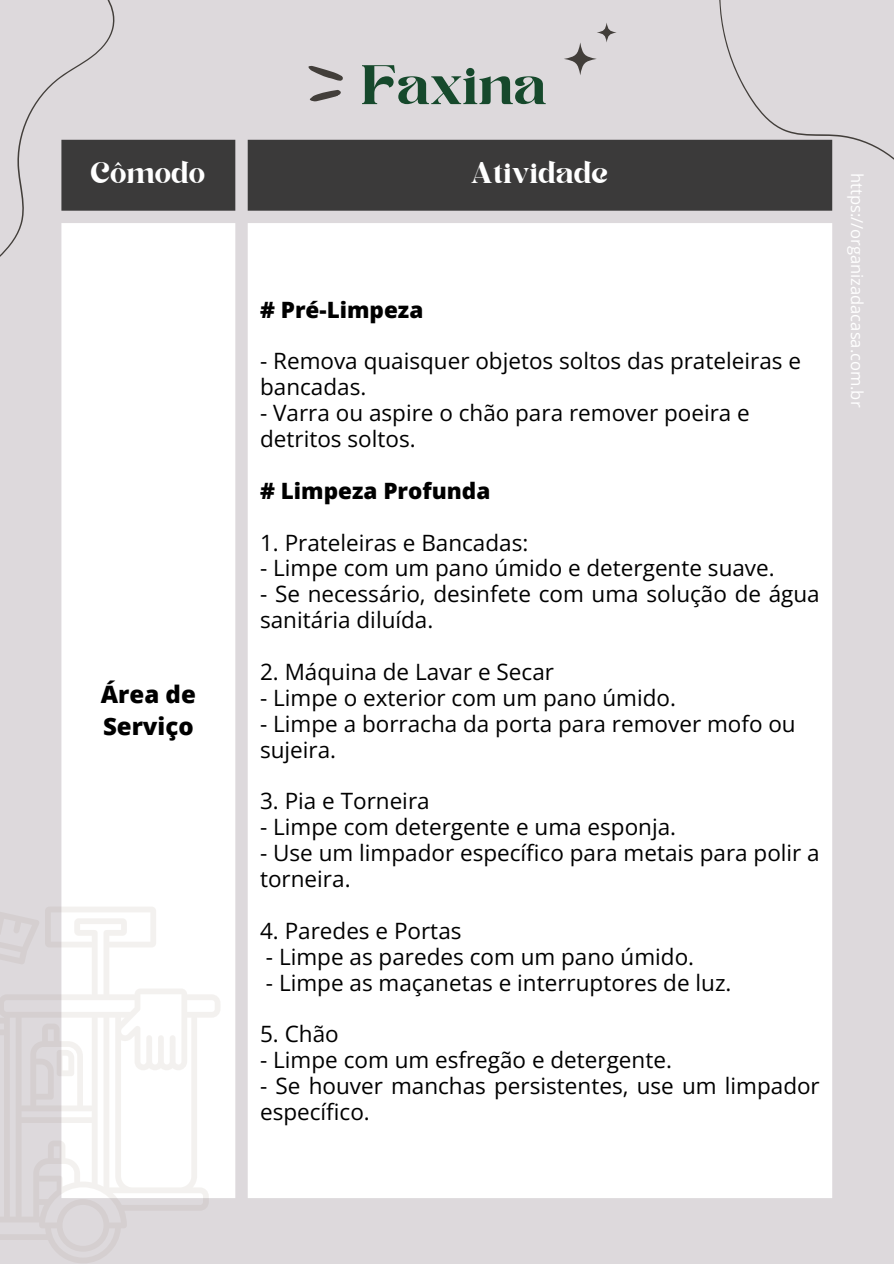
<style>
.page{position:relative;width:894px;height:1264px;background:#fff}
.page>*{position:absolute;margin:0;border:0;box-sizing:border-box;transform-origin:0 0}
.t1{font:55.65px "Kelin Eator";color:#16492c}
.t2{font:30px "Kelin Eator";color:#fff}
.t3{font:800 24px/32.7px "Open Sans";color:#000}
.t4{font:22.5px/25.8px "Open Sans";color:#000}
.t5{font:800 22.5px "Open Sans";color:#000}
.t6{font:16.5px "Open Sans";color:#fff}
</style>
<div class="page">
<div style="left:0;top:0;width:893px;height:1263px;background:#ddd9dc"></div>
<div style="left:194px;top:140px;width:492px;height:71px;background:#3b3a3a"></div>
<div style="left:61px;top:223px;width:771px;height:975px;background:#fff"></div>
<svg style="left:308px;top:65px;width:35px;height:37px"></svg>
<svg style="left:686px;top:0;width:207px;height:270px"></svg>
<svg style="left:127px;top:139px;width:67px;height:124px;fill:#3b3a3a"></svg>
<svg style="left:0;top:0;width:127px;height:314px"></svg>
<svg style="left:563px;top:42px;width:33px;height:33px"></svg>
<svg style="left:596px;top:23px;width:20px;height:19px"></svg>
<svg style="left:0;top:900px;width:220px;height:362px"></svg>
<svg style="left:57px;top:1049px;width:17px;height:27px"></svg>
<p class="t1" style="left:362px;top:62px;width:187px">Faxina</p>
<p class="t2" style="left:91px;top:160px;width:116px">Cômodo</p>
<p class="t2" style="left:471px;top:160px;width:138px">Atividade</p>
<p class="t3" style="left:101px;top:677px;width:96px">Área de<br>Serviço</p>
<p class="t5" style="left:260px;top:293px;width:165px"># Pré-Limpeza</p>
<p class="t4" style="left:260px;top:348px;width:542px">- Remova quaisquer objetos soltos das prateleiras e bancadas.</p>
<p class="t4" style="left:260px;top:399px;width:491px">- Varra ou aspire o chão para remover poeira e detritos soltos.</p>
<h1 class="t5" style="left:260px;top:475px;width:232px"># Limpeza Profunda</h1>
<p class="t4" style="left:260px;top:529px;width:270px">1. Prateleiras e Bancadas:</p>
<p class="t4" style="left:260px;top:555px;width:516px">- Limpe com um pano úmido e detergente suave.</p>
<p class="t4" style="left:260px;top:580px;width:561px">- Se necessário, desinfete com uma solução de água sanitária diluída.</p>
<p class="t4" style="left:260px;top:658px;width:295px">2. Máquina de Lavar e Secar</p>
<p class="t4" style="left:260px;top:684px;width:417px">- Limpe o exterior com um pano úmido.</p>
<p class="t4" style="left:260px;top:710px;width:537px">- Limpe a borracha da porta para remover mofo ou sujeira.</p>
<p class="t4" style="left:260px;top:787px;width:171px">3. Pia e Torneira</p>
<p class="t4" style="left:260px;top:813px;width:417px">- Limpe com detergente e uma esponja.</p>
<p class="t4" style="left:260px;top:839px;width:561px">- Use um limpador específico para metais para polir a torneira.</p>
<p class="t4" style="left:260px;top:917px;width:203px">4. Paredes e Portas</p>
<p class="t4" style="left:266px;top:943px;width:429px">- Limpe as paredes com um pano úmido.</p>
<p class="t4" style="left:266px;top:969px;width:467px">- Limpe as maçanetas e interruptores de luz.</p>
<p class="t4" style="left:260px;top:1020px;width:80px">5. Chão</p>
<p class="t4" style="left:260px;top:1046px;width:413px">- Limpe com um esfregão e detergente.</p>
<p class="t4" style="left:260px;top:1072px;width:561px">- Se houver manchas persistentes, use um limpador específico.</p>
<p class="t6" style="left:868px;top:173px;width:236px;rotate:90deg">https://organizadacasa.com.br</p>
</div>
